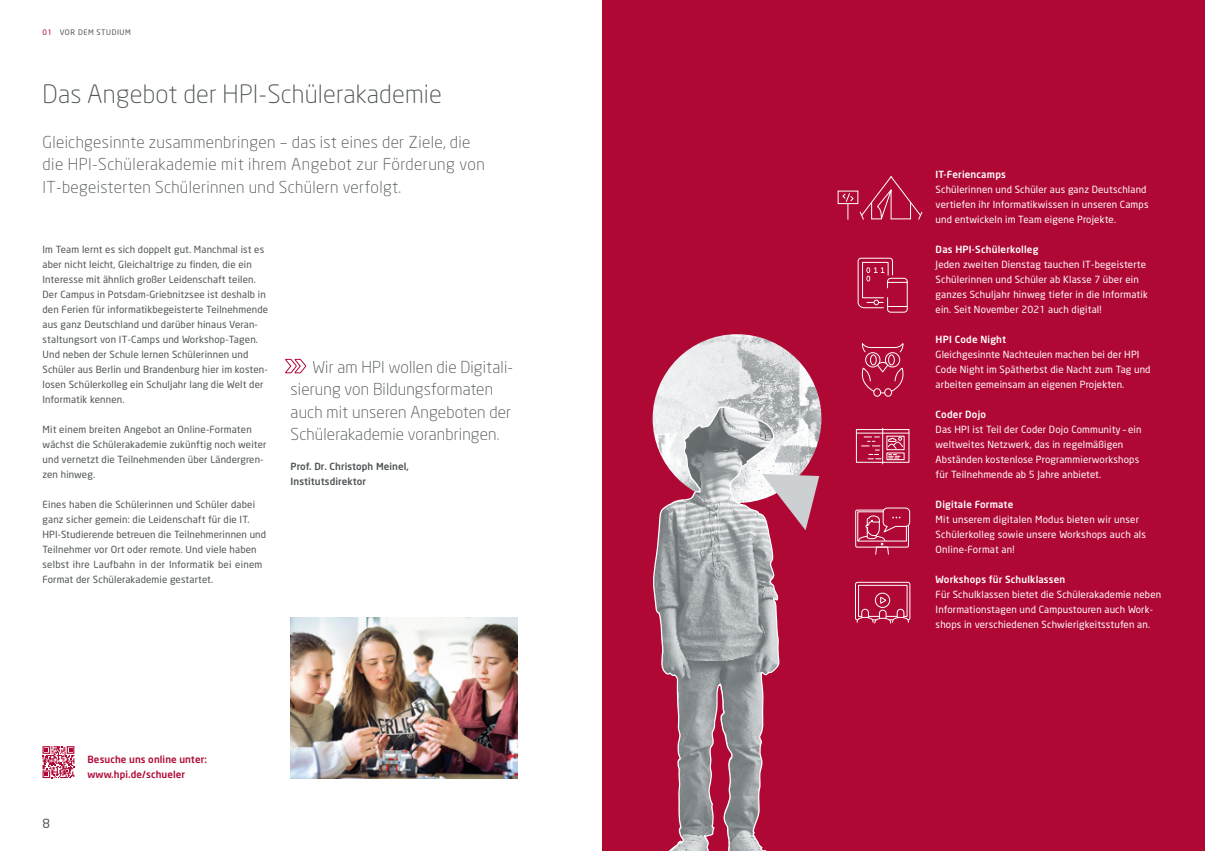
<style>
.page{position:relative;width:1205px;height:851px;background:#fff}
.page>*{position:absolute;margin:0;border:0;box-sizing:border-box;transform-origin:0 0}
.t1{font:300 25px "Neo Sans";letter-spacing:.01em;color:#4f5456}
.t2{font:300 16.25px/22.5px "Neo Sans";letter-spacing:.02em;color:#4f5456}
.t3{font:12.5px "Neo Sans";color:#4f5456}
.t4{font:9.75px/15px "Neo Sans";letter-spacing:.015em;color:#4f5456}
.t5{font:9.75px/15px "Neo Sans";letter-spacing:.015em;color:#fff}
.t6{font:500 9.75px "Neo Sans";letter-spacing:.02em;color:#fff}
.t7{font:500 9.75px/15px "Neo Sans";letter-spacing:.01em;color:#b00835}
.t8{font:500 9.75px/15px "Neo Sans";letter-spacing:.01em;color:#4f5456}
.t9{font:7.5px "Neo Sans";letter-spacing:.07em;color:#4f5456}
.s1{color:#b00835}
</style>
<div class="page">
<div style="left:602px;top:0;width:603px;height:850px;background:#b00835"></div>
<div style="left:856px;top:429px;width:53px;height:33px;border:1px solid #fff"></div>
<hr style="left:882px;top:428px;width:1px;height:36px;background:#fff">
<hr style="left:856px;top:432px;width:53px;height:1px;background:#fff">
<svg style="left:861px;top:436px;width:20px;height:23px"></svg>
<div style="left:886px;top:452px;width:18px;height:8px;border:1px solid #fff"></div>
<svg style="left:887px;top:436px;width:16px;height:22px"></svg>
<svg style="left:855px;top:581px;width:56px;height:43px"></svg>
<div style="left:882px;top:507px;width:28px;height:19px;border:1px solid #fff;border-radius:4px"></div>
<svg style="left:855px;top:509px;width:54px;height:46px"></svg>
<img style="left:652px;top:334px;width:169px;height:169px;border-radius:84px">
<svg style="left:781px;top:474px;width:38px;height:56px"></svg>
<svg style="left:652px;top:356px;width:129px;height:494px"></svg>
<svg style="left:862px;top:343px;width:41px;height:10px"></svg>
<svg style="left:861px;top:361px;width:43px;height:36px"></svg>
<div style="left:885px;top:352px;width:15px;height:15px;border:1px solid #fff;border-radius:50%"></div>
<div style="left:865px;top:352px;width:15px;height:15px;border:1px solid #fff;border-radius:50%"></div>
<div style="left:870px;top:354px;width:7px;height:11px;border:1px solid #fff;border-radius:50%"></div>
<div style="left:888px;top:354px;width:7px;height:11px;border:1px solid #fff;border-radius:50%"></div>
<svg style="left:841px;top:176px;width:82px;height:44px"></svg>
<svg style="left:857px;top:257px;width:51px;height:56px"></svg>
<svg style="left:285px;top:358px;width:21px;height:15px"></svg>
<svg style="left:43px;top:746px;width:31px;height:32px"></svg>
<img style="left:291px;top:714px;width:226px;height:64px">
<img style="left:291px;top:617px;width:227px;height:97px">
<p class="t9" style="left:43px;top:28px;width:90px"><span class="s1">01</span> VOR DEM STUDIUM</p>
<h1 class="t1" style="left:43px;top:78px;width:401px">Das Angebot der HPI-Schülerakademie</h1>
<h2 class="t2" style="left:43px;top:130px;width:444px">Gleichgesinnte zusammenbringen – das ist eines der Ziele, die die HPI-Schülerakademie mit ihrem Angebot zur Förderung von<br>IT-begeisterten Schülerinnen und Schülern verfolgt.</h2>
<p class="t4" style="left:43px;top:241px;width:227px">Im Team lernt es sich doppelt gut. Manchmal ist es aber nicht leicht, Gleichaltrige zu finden, die ein Interesse mit ähnlich großer Leidenschaft teilen.<br>Der Campus in Potsdam-Griebnitzsee ist deshalb in den Ferien für informatikbegeisterte Teilnehmende aus ganz Deutschland und darüber hinaus Veran&shy;staltungsort von IT-Camps und Workshop-Tagen.<br>Und neben der Schule lernen Schülerinnen und Schüler aus Berlin und Brandenburg hier im kosten&shy;losen Schülerkolleg ein Schuljahr lang die Welt der Informatik kennen.</p>
<p class="t4" style="left:43px;top:421px;width:226px">Mit einem breiten Angebot an Online-Formaten wächst die Schülerakademie zukünftig noch weiter und vernetzt die Teilnehmenden über Ländergren&shy;zen hinweg.</p>
<p class="t4" style="left:43px;top:496px;width:225px">Eines haben die Schülerinnen und Schüler dabei ganz sicher gemein: die Leidenschaft für die IT.<br>HPI-Studierende betreuen die Teilnehmerinnen und Teilnehmer vor Ort oder remote. Und viele haben selbst ihre Laufbahn in der Informatik bei einem Format der Schülerakademie gestartet.</p>
<h2 class="t2" style="left:291px;top:355px;width:222px;text-indent:22px">Wir am HPI wollen die Digitali&shy;sierung von Bildungsformaten auch mit unseren Angeboten der<br>Schülerakademie voranbringen.</h2>
<p class="t8" style="left:291px;top:459px;width:120px">Prof. Dr. Christoph Meinel,<br>Institutsdirektor</p>
<p class="t3" style="left:43px;top:815px;width:9px">8</p>
<p class="t7" style="left:88px;top:751px;width:121px">Besuche uns online unter: www.hpi.de/schueler</p>
<p class="t6" style="left:935px;top:168px;width:72px">IT-Feriencamps</p>
<p class="t5" style="left:935px;top:181px;width:214px">Schülerinnen und Schüler aus ganz Deutschland vertiefen ihr Informatikwissen in unseren Camps und entwickeln im Team eigene Projekte.</p>
<p class="t6" style="left:935px;top:243px;width:104px">Das HPI-Schülerkolleg</p>
<p class="t5" style="left:935px;top:256px;width:214px">Jeden zweiten Dienstag tauchen IT-begeisterte Schülerinnen und Schüler ab Klasse 7 über ein ganzes Schuljahr hinweg tiefer in die Informatik ein. Seit November 2021 auch digital!</p>
<p class="t6" style="left:935px;top:333px;width:72px">HPI Code Night</p>
<p class="t5" style="left:935px;top:346px;width:216px">Gleichgesinnte Nachteulen machen bei der HPI<br>Code Night im Spätherbst die Nacht zum Tag und arbeiten gemeinsam an eigenen Projekten.</p>
<p class="t6" style="left:935px;top:408px;width:52px">Coder Dojo</p>
<p class="t5" style="left:935px;top:421px;width:207px">Das HPI ist Teil der Coder Dojo Community – ein weltweites Netzwerk, das in regelmäßigen Abständen kostenlose Programmierworkshops für Teilnehmende ab 5 Jahre anbietet.</p>
<p class="t6" style="left:935px;top:498px;width:79px">Digitale Formate</p>
<p class="t5" style="left:935px;top:511px;width:212px">Mit unserem digitalen Modus bieten wir unser<br>Schülerkolleg sowie unsere Workshops auch als<br>Online-Format an!</p>
<p class="t6" style="left:935px;top:573px;width:131px">Workshops für Schulklassen</p>
<p class="t5" style="left:935px;top:586px;width:227px">Für Schulklassen bietet die Schülerakademie neben<br>Informationstagen und Campustouren auch Work&shy;shops in verschiedenen Schwierigkeitsstufen an.</p>
</div>
